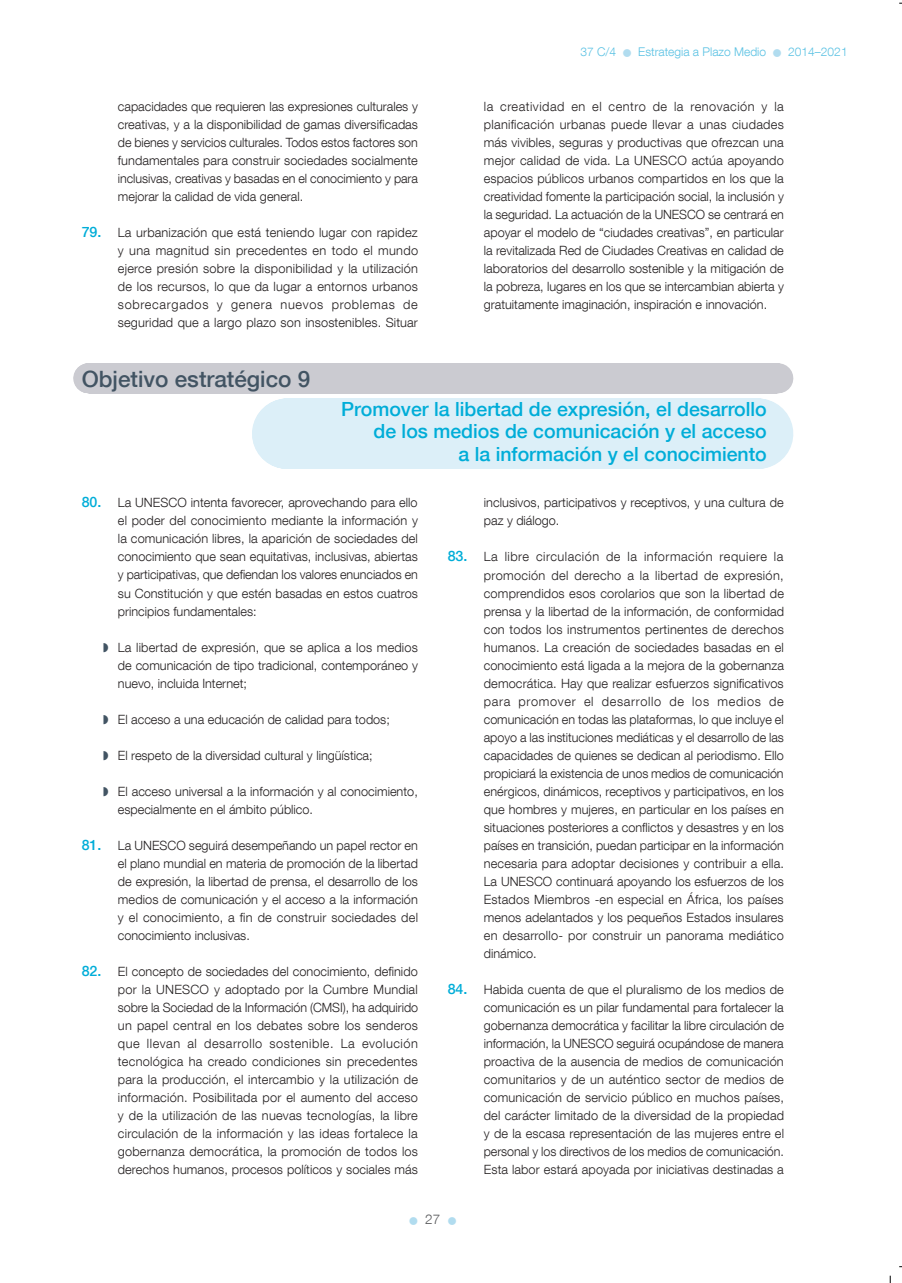
<style>
.page{position:relative;width:902px;height:1283px;background:#fff}
.page>*{position:absolute;margin:0;border:0;box-sizing:border-box;transform-origin:0 0}
.t1{font:500 22.5px "Helvetica Neue LT Com";color:#425463}
.t2{font:500 19.5px/22.5px "Helvetica Neue LT Com";color:#00add8;text-align:right}
.t3{font:300 13.5px "Helvetica Neue LT Com";color:#57585a}
.t4{font:300 12.75px/18px "Helvetica Neue LT Com";color:#231f20;text-align:justify}
.t5{font:300 12px "Helvetica Neue LT Com";color:#59c1e3}
.s1{font-weight:500;font-size:14.25px;color:#00add8}
.s2{color:#b1dcef}
.s3{color:#425463}
</style>
<div class="page">
<hr style="left:88px;top:363px;width:1px;height:30px;background:#cbcbd1">
<hr style="left:777px;top:363px;width:1px;height:30px;background:#cbcbd1">
<svg style="left:89px;top:363px;width:688px;height:106px"></svg>
<hr style="left:287px;top:398px;width:1px;height:71px;background:#dceff8">
<hr style="left:757px;top:398px;width:1px;height:71px;background:#dceff8">
<svg style="left:889px;top:1275px;width:2px;height:7px"></svg>
<p class="t4" style="left:118px;top:97px;width:301px">capacidades que requieren las expresiones culturales y creativas, y a la disponibilidad de gamas diversificadas de bienes y servicios culturales. Todos estos factores son fundamentales para construir sociedades socialmente inclusivas, creativas y basadas en el conocimiento y para mejorar la calidad de vida general.</p>
<p class="t4" style="left:118px;top:223px;width:301px;text-indent:-36px"><span class="s1">79.</span> La urbanización que está teniendo lugar con rapidez y una magnitud sin precedentes en todo el mundo ejerce presión sobre la disponibilidad y la utilización de los recursos, lo que da lugar a entornos urbanos sobrecargados y genera nuevos problemas de seguridad que a largo plazo son insostenibles. Situar</p>
<h1 class="t1" style="left:82px;top:365px;width:230px">Objetivo estratégico 9</h1>
<p class="t5" style="left:580px;top:45px;width:269px">37 C/4 <span class="s2">●</span> Estrategia a Plazo Medio <span class="s2">●</span> 2014–2021</p>
<p class="t4" style="left:484px;top:97px;width:301px">la creatividad en el centro de la renovación y la planificación urbanas puede llevar a unas ciudades más vivibles, seguras y productivas que ofrezcan una mejor calidad de vida. La UNESCO actúa apoyando espacios públicos urbanos compartidos en los que la creatividad fomente la participación social, la inclusión y la seguridad. La actuación de la UNESCO se centrará en apoyar el modelo de “ciudades creativas”, en particular la revitalizada Red de Ciudades Creativas en calidad de laboratorios del desarrollo sostenible y la mitigación de la pobreza, lugares en los que se intercambian abierta y gratuitamente imaginación, inspiración e innovación.</p>
<h2 class="t2" style="left:341px;top:397px;width:427px">Promover la libertad de expresión, el desarrollo de los medios de comunicación y el acceso<br>a la información y el conocimiento</h2>
<p class="t4" style="left:118px;top:493px;width:301px;text-indent:-36px"><span class="s1">80.</span> La UNESCO intenta favorecer, aprovechando para ello el poder del conocimiento mediante la información y la comunicación libres, la aparición de sociedades del conocimiento que sean equitativas, inclusivas, abiertas y participativas, que defiendan los valores enunciados en su Constitución y que estén basadas en estos cuatros principios fundamentales:</p>
<p class="t4" style="left:118px;top:637px;width:301px;text-indent:-15px"><span class="s3">◗</span> La libertad de expresión, que se aplica a los medios de comunicación de tipo tradicional, contemporáneo y nuevo, incluida Internet;</p>
<p class="t4" style="left:103px;top:709px;width:288px"><span class="s3">◗</span> El acceso a una educación de calidad para todos;</p>
<p class="t4" style="left:103px;top:745px;width:271px"><span class="s3">◗</span> El respeto de la diversidad cultural y lingüística;</p>
<p class="t4" style="left:118px;top:781px;width:301px;text-indent:-15px"><span class="s3">◗</span> El acceso universal a la información y al conocimiento, especialmente en el ámbito público.</p>
<p class="t4" style="left:118px;top:835px;width:301px;text-indent:-36px"><span class="s1">81.</span> La UNESCO seguirá desempeñando un papel rector en el plano mundial en materia de promoción de la libertad de expresión, la libertad de prensa, el desarrollo de los medios de comunicación y el acceso a la información y el conocimiento, a fin de construir sociedades del conocimiento inclusivas.</p>
<p class="t4" style="left:118px;top:961px;width:301px;text-indent:-36px"><span class="s1">82.</span> El concepto de sociedades del conocimiento, definido por la UNESCO y adoptado por la Cumbre Mundial sobre la Sociedad de la Información (CMSI), ha adquirido un papel central en los debates sobre los senderos que llevan al desarrollo sostenible. La evolución tecnológica ha creado condiciones sin precedentes para la producción, el intercambio y la utilización de información. Posibilitada por el aumento del acceso y de la utilización de las nuevas tecnologías, la libre circulación de la información y las ideas fortalece la gobernanza democrática, la promoción de todos los derechos humanos, procesos políticos y sociales más</p>
<p class="t4" style="left:484px;top:493px;width:301px">inclusivos, participativos y receptivos, y una cultura de paz y diálogo.</p>
<p class="t4" style="left:484px;top:547px;width:301px;text-indent:-36px"><span class="s1">83.</span> La libre circulación de la información requiere la promoción del derecho a la libertad de expresión, comprendidos esos corolarios que son la libertad de prensa y la libertad de la información, de conformidad con todos los instrumentos pertinentes de derechos humanos. La creación de sociedades basadas en el conocimiento está ligada a la mejora de la gobernanza democrática. Hay que realizar esfuerzos significativos para promover el desarrollo de los medios de comunicación en todas las plataformas, lo que incluye el apoyo a las instituciones mediáticas y el desarrollo de las capacidades de quienes se dedican al periodismo. Ello propiciará la existencia de unos medios de comunicación enérgicos, dinámicos, receptivos y participativos, en los que hombres y mujeres, en particular en los países en situaciones posteriores a conflictos y desastres y en los países en transición, puedan participar en la información necesaria para adoptar decisiones y contribuir a ella.<br>La UNESCO continuará apoyando los esfuerzos de los Estados Miembros -en especial en África, los países menos adelantados y los pequeños Estados insulares en desarrollo- por construir un panorama mediático dinámico.</p>
<p class="t4" style="left:484px;top:979px;width:301px;text-indent:-36px"><span class="s1">84.</span> Habida cuenta de que el pluralismo de los medios de comunicación es un pilar fundamental para fortalecer la gobernanza democrática y facilitar la libre circulación de información, la UNESCO seguirá ocupándose de manera proactiva de la ausencia de medios de comunicación comunitarios y de un auténtico sector de medios de comunicación de servicio público en muchos países, del carácter limitado de la diversidad de la propiedad y de la escasa representación de las mujeres entre el personal y los directivos de los medios de comunicación.<br>Esta labor estará apoyada por iniciativas destinadas a</p>
<p class="t3" style="left:408px;top:1210px;width:50px"><span class="s2">●</span>27<span class="s2">●</span></p>
</div>
